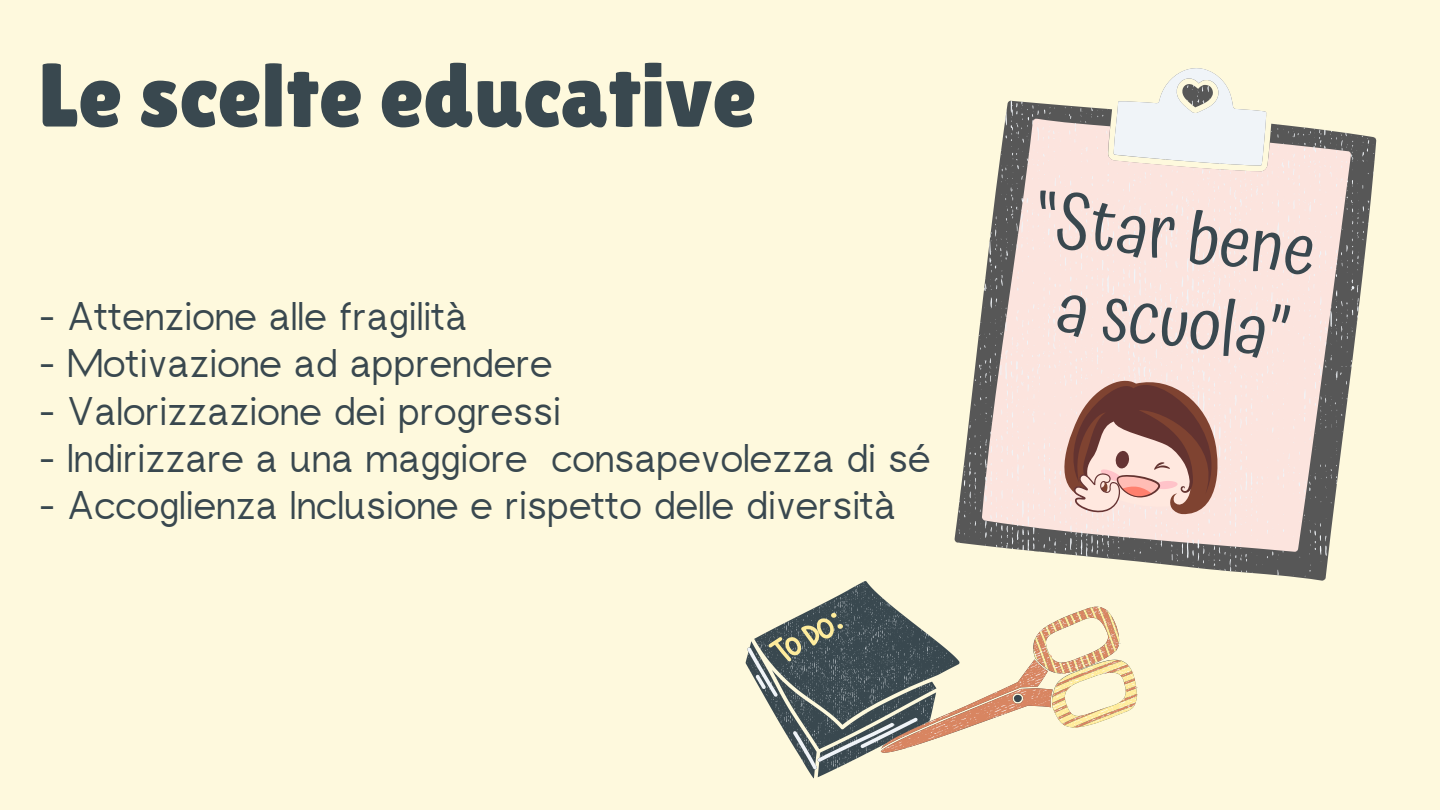
<style>
.page{position:relative;width:1440px;height:810px;background:#fef9dd}
.page>*{position:absolute;margin:0;border:0;box-sizing:border-box;transform-origin:0 0}
.t1{font:90px "Lilita One";color:#39484f}
.t2{font:72.1px "Atma";color:#39484f}
.t3{font:40px "rugratssans";color:#39484f}
</style>
<div class="page">
<svg style="left:959px;top:69px;width:415px;height:508px;fill:#fce4de"></svg>
<svg style="left:746px;top:581px;width:135px;height:198px"></svg>
<svg style="left:881px;top:550px;width:284px;height:203px"></svg>
<svg style="left:1054px;top:356px;width:188px;height:165px"></svg>
<p class="t1" style="left:39px;top:43px;width:719px">Le scelte educative</p>
<p class="t3" style="left:39px;top:302px;width:430px">- Attenzione alle fragilità</p>
<p class="t3" style="left:39px;top:349px;width:515px">- Motivazione ad apprendere</p>
<p class="t3" style="left:39px;top:397px;width:524px">- Valorizzazione dei progressi</p>
<p class="t3" style="left:39px;top:444px;width:893px">- Indirizzare a una maggiore consapevolezza di sé</p>
<p class="t3" style="left:39px;top:491px;width:859px">- Accoglienza Inclusione e rispetto delle diversità</p>
<p class="t2" style="left:1042px;top:176px;width:282px;rotate:7deg">“Star bene</p>
<p class="t2" style="left:1063px;top:264px;width:234px;rotate:7deg">a scuola”</p>
</div>
